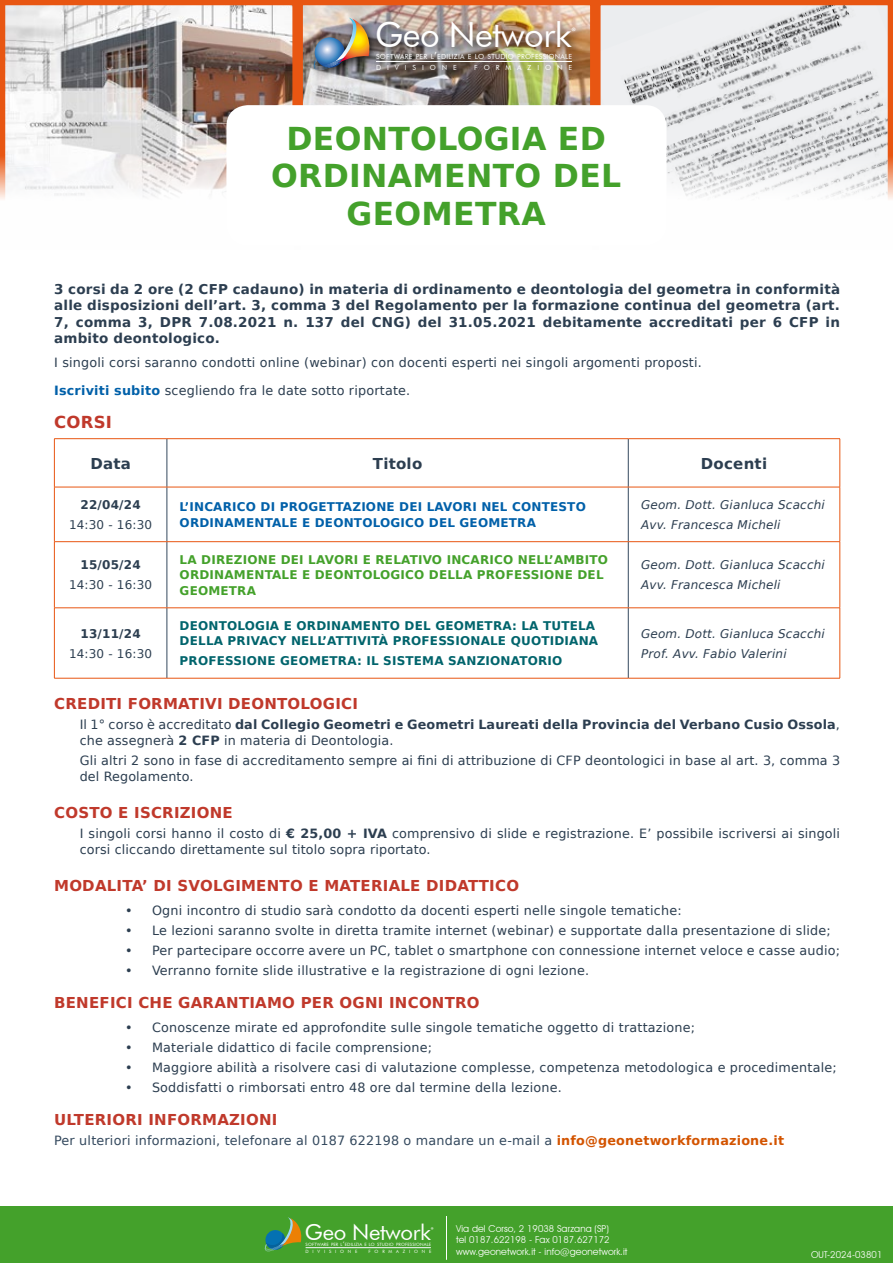
<style>
.page{position:relative;width:893px;height:1263px;background:#fff}
.page>*{position:absolute;margin:0;border:0;box-sizing:border-box;transform-origin:0 0}
.t1{font:34.5px "Futura BT";letter-spacing:-.015em;color:#fff}
.t2{font:700 31.5px/37.8px "DejaVu Sans";letter-spacing:.01em;color:#44a12b;text-align:center}
.t3{font:21.9px "Futura BT";letter-spacing:-.015em;color:#fff}
.t4{font:700 16.5px "DejaVu Sans";letter-spacing:.015em;color:#c0392b}
.t5{font:700 15px "DejaVu Sans";letter-spacing:.015em;color:#c0392b}
.t6{font:700 15px "DejaVu Sans";letter-spacing:.015em;color:#2c3e50}
.t7{font:700 13.5px/16.2px "DejaVu Sans";letter-spacing:.015em;color:#2c3e50;text-align:justify}
.t8{font:12.75px/15.8px "DejaVu Sans";letter-spacing:.015em;color:#2c3e50}
.t9{font:700 12.75px/15.8px "DejaVu Sans";letter-spacing:.01em;color:#2c3e50}
.t10{font:12.75px "DejaVu Sans";letter-spacing:.015em;color:#34495e}
.t11{font:italic 12px "DejaVu Sans";letter-spacing:.015em;color:#2c3e50}
.t12{font:700 12px/15.8px "DejaVu Sans";letter-spacing:.015em;color:#00646c}
.t13{font:700 12px/15.8px "DejaVu Sans";letter-spacing:.015em;color:#44a12b}
.t14{font:700 12px/15.8px "DejaVu Sans";letter-spacing:.015em;color:#0060a9}
.t15{font:12px "DejaVu Sans";letter-spacing:.015em;color:#2c3e50}
.t16{font:700 12px "DejaVu Sans";letter-spacing:.015em;color:#2c3e50}
.t17{font:10.8px "Myriad Pro";color:#fff}
.t18{font:9.45px "Avant Garde IT Cby BT";letter-spacing:.01em;color:#fff}
.t19{font:7.05px/11.2px "Futura BT";letter-spacing:.03em;color:#fff}
.t20{font:7.05px "Futura BT";letter-spacing:.845em;color:#fff}
.t21{font:6.9px "Myriad Pro";color:#fff}
.t22{font:4.5px/7.6px "Futura BT";letter-spacing:.03em;color:#fff}
.t23{font:4.5px "Futura BT";letter-spacing:.845em;color:#fff}
.s1{font-size:10.05px}
.s2{font-weight:700;color:#0060a9}
.s3{font-weight:400}
.s4{font-weight:700}
.s5{font-weight:700;color:#d35400}
.s6{font-size:6.3px}
</style>
<div class="page">
<img style="left:301px;top:0;width:291px;height:105px">
<svg style="left:592px;top:0;width:301px;height:200px;background:#dfd7d4"></svg>
<svg style="left:0;top:0;width:301px;height:200px"></svg>
<div style="left:0;top:1206px;width:893px;height:57px;background:#44a12b"></div>
<div style="left:309px;top:13px;width:277px;height:68px;background:#000;opacity:.75"></div>
<hr style="left:377px;top:62px;width:195px;height:1px;background:#fff">
<img style="left:314px;top:17px;width:58px;height:53px">
<div style="left:226px;top:105px;width:440px;height:141px;background:#fff;border-radius:21px"></div>
<svg style="left:55px;top:439px;width:785px;height:239px"></svg>
<hr style="left:167px;top:439px;width:1px;height:48px;background:#34495e">
<hr style="left:628px;top:439px;width:1px;height:48px;background:#34495e">
<hr style="left:167px;top:487px;width:1px;height:54px;background:#34495e">
<hr style="left:628px;top:487px;width:1px;height:54px;background:#34495e">
<hr style="left:167px;top:542px;width:1px;height:66px;background:#34495e">
<hr style="left:628px;top:542px;width:1px;height:66px;background:#34495e">
<hr style="left:167px;top:608px;width:1px;height:70px;background:#34495e">
<hr style="left:628px;top:608px;width:1px;height:70px;background:#34495e">
<hr style="left:54px;top:438px;width:113px;height:1px;background:#e85612">
<hr style="left:54px;top:439px;width:1px;height:48px;background:#e85612">
<hr style="left:167px;top:438px;width:461px;height:1px;background:#e85612">
<hr style="left:628px;top:438px;width:212px;height:1px;background:#e85612">
<hr style="left:840px;top:439px;width:1px;height:48px;background:#e85612">
<hr style="left:54px;top:487px;width:113px;height:1px;background:#e85612">
<hr style="left:54px;top:487px;width:1px;height:54px;background:#e85612">
<hr style="left:167px;top:487px;width:461px;height:1px;background:#e85612">
<hr style="left:628px;top:487px;width:212px;height:1px;background:#e85612">
<hr style="left:840px;top:487px;width:1px;height:54px;background:#e85612">
<hr style="left:54px;top:541px;width:113px;height:1px;background:#e85612">
<hr style="left:54px;top:542px;width:1px;height:66px;background:#e85612">
<hr style="left:167px;top:541px;width:461px;height:1px;background:#e85612">
<hr style="left:628px;top:541px;width:212px;height:1px;background:#e85612">
<hr style="left:840px;top:542px;width:1px;height:66px;background:#e85612">
<hr style="left:54px;top:607px;width:113px;height:1px;background:#e85612">
<hr style="left:54px;top:608px;width:1px;height:70px;background:#e85612">
<hr style="left:167px;top:607px;width:461px;height:1px;background:#e85612">
<hr style="left:628px;top:607px;width:212px;height:1px;background:#e85612">
<hr style="left:840px;top:608px;width:1px;height:70px;background:#e85612">
<hr style="left:54px;top:678px;width:113px;height:1px;background:#e85612">
<hr style="left:167px;top:678px;width:461px;height:1px;background:#e85612">
<hr style="left:628px;top:678px;width:212px;height:1px;background:#e85612">
<svg style="left:265px;top:1217px;width:37px;height:34px"></svg>
<hr style="left:306px;top:1247px;width:125px;height:1px;background:#fff">
<hr style="left:446px;top:1216px;width:1px;height:44px;background:#fff">
<p class="t1" style="left:375px;top:14px;width:198px">Geo Network</p>
<p class="t17" style="left:571px;top:25px;width:6px">®</p>
<p class="t19" style="left:376px;top:51px;width:197px">SOFTWARE PER L<span class="s1">’</span>EDILIZIA E LO STUDIO PROFESSIONALE<br>DIVISIONE</p>
<p class="t20" style="left:474px;top:63px;width:99px">FORMAZIONE</p>
<p class="t2" style="left:271px;top:119px;width:352px">DEONTOLOGIA ED<br>ORDINAMENTO DEL<br>GEOMETRA</p>
<p class="t7" style="left:54px;top:281px;width:787px">3 corsi da 2 ore (2 CFP cadauno) in materia di ordinamento e deontologia del geometra in conformità alle disposizioni dell’art. 3, comma 3 del Regolamento per la formazione continua del geometra (art.<br>7, comma 3, DPR 7.08.2021 n. 137 del CNG) del 31.05.2021 debitamente accreditati per 6 CFP in ambito deontologico.</p>
<p class="t8" style="left:54px;top:354px;width:649px">I singoli corsi saranno condotti online (webinar) con docenti esperti nei singoli argomenti proposti.</p>
<p class="t8" style="left:54px;top:383px;width:358px"><span class="s2">Iscriviti subito</span> scegliendo fra le date sotto riportate.</p>
<p class="t4" style="left:54px;top:409px;width:59px">CORSI</p>
<p class="t6" style="left:90px;top:451px;width:42px">Data</p>
<p class="t6" style="left:373px;top:451px;width:51px">Titolo</p>
<p class="t6" style="left:701px;top:451px;width:68px">Docenti</p>
<p class="t16" style="left:81px;top:495px;width:62px">22/04/24</p>
<p class="t15" style="left:69px;top:514px;width:85px">14:30 - 16:30</p>
<p class="t14" style="left:180px;top:499px;width:408px">L’INCARICO DI PROGETTAZIONE DEI LAVORI NEL CONTESTO<br>ORDINAMENTALE E DEONTOLOGICO DEL GEOMETRA</p>
<p class="t11" style="left:641px;top:496px;width:185px">Geom. Dott. Gianluca Scacchi</p>
<p class="t11" style="left:641px;top:516px;width:141px">Avv. Francesca Micheli</p>
<p class="t16" style="left:81px;top:555px;width:62px">15/05/24</p>
<p class="t15" style="left:69px;top:574px;width:85px">14:30 - 16:30</p>
<p class="t16" style="left:81px;top:623px;width:62px">13/11/24</p>
<p class="t15" style="left:69px;top:643px;width:85px">14:30 - 16:30</p>
<p class="t13" style="left:180px;top:551px;width:430px">LA DIREZIONE DEI LAVORI E RELATIVO INCARICO NELL’AMBITO<br>ORDINAMENTALE E DEONTOLOGICO DELLA PROFESSIONE DEL<br>GEOMETRA</p>
<p class="t11" style="left:641px;top:556px;width:185px">Geom. Dott. Gianluca Scacchi</p>
<p class="t11" style="left:641px;top:576px;width:141px">Avv. Francesca Micheli</p>
<p class="t12" style="left:180px;top:617px;width:420px">DEONTOLOGIA E ORDINAMENTO DEL GEOMETRA: LA TUTELA<br>DELLA PRIVACY NELL’ATTIVITÀ PROFESSIONALE QUOTIDIANA</p>
<p class="t12" style="left:180px;top:653px;width:384px">PROFESSIONE GEOMETRA: IL SISTEMA SANZIONATORIO</p>
<p class="t11" style="left:641px;top:625px;width:185px">Geom. Dott. Gianluca Scacchi</p>
<p class="t11" style="left:641px;top:645px;width:147px">Prof. Avv. Fabio Valerini</p>
<p class="t5" style="left:54px;top:692px;width:305px">CREDITI FORMATIVI DEONTOLOGICI</p>
<p class="t9" style="left:80px;top:717px;width:762px"><span class="s3">Il 1° corso è accreditato</span> dal Collegio Geometri e Geometri Laureati della Provincia del Verbano Cusio Ossola<span class="s3">, che assegnerà</span> 2 CFP <span class="s3">in materia di Deontologia.</span></p>
<p class="t8" style="left:80px;top:752px;width:762px">Gli altri 2 sono in fase di accreditamento sempre ai fini di attribuzione di CFP deontologici in base al art. 3, comma 3 del Regolamento.</p>
<p class="t5" style="left:54px;top:800px;width:180px">COSTO E ISCRIZIONE</p>
<p class="t8" style="left:80px;top:825px;width:762px">I singoli corsi hanno il costo di <span class="s4">€ 25,00 + IVA</span> comprensivo di slide e registrazione. E’ possibile iscriversi ai singoli corsi cliccando direttamente sul titolo sopra riportato.</p>
<p class="t5" style="left:54px;top:873px;width:466px">MODALITA’ DI SVOLGIMENTO E MATERIALE DIDATTICO</p>
<p class="t8" style="left:125px;top:902px;width:558px">• Ogni incontro di studio sarà condotto da docenti esperti nelle singole tematiche:</p>
<p class="t8" style="left:125px;top:922px;width:707px">• Le lezioni saranno svolte in diretta tramite internet (webinar) e supportate dalla presentazione di slide;</p>
<p class="t8" style="left:125px;top:942px;width:717px">• Per partecipare occorre avere un PC, tablet o smartphone con connessione internet veloce e casse audio;</p>
<p class="t8" style="left:125px;top:962px;width:466px">• Verranno fornite slide illustrative e la registrazione di ogni lezione.</p>
<p class="t5" style="left:54px;top:990px;width:427px">BENEFICI CHE GARANTIAMO PER OGNI INCONTRO</p>
<p class="t8" style="left:125px;top:1019px;width:572px">• Conoscenze mirate ed approfondite sulle singole tematiche oggetto di trattazione;</p>
<p class="t8" style="left:125px;top:1039px;width:309px">• Materiale didattico di facile comprensione;</p>
<p class="t8" style="left:125px;top:1059px;width:713px">• Maggiore abilità a risolvere casi di valutazione complesse, competenza metodologica e procedimentale;</p>
<p class="t8" style="left:125px;top:1079px;width:438px">• Soddisfatti o rimborsati entro 48 ore dal termine della lezione.</p>
<p class="t5" style="left:54px;top:1107px;width:225px">ULTERIORI INFORMAZIONI</p>
<p class="t10" style="left:54px;top:1129px;width:731px">Per ulteriori informazioni, telefonare al 0187 622198 o mandare un e-mail a <span class="s5">info@geonetworkformazione.it</span></p>
<p class="t3" style="left:305px;top:1218px;width:128px">Geo Network</p>
<p class="t21" style="left:431px;top:1226px;width:4px">®</p>
<p class="t22" style="left:306px;top:1240px;width:127px">SOFTWARE PER L<span class="s6">’</span>EDILIZIA E LO STUDIO PROFESSIONALE<br>DIVISIONE</p>
<p class="t23" style="left:369px;top:1249px;width:64px">FORMAZIONE</p>
<p class="t18" style="left:811px;top:1248px;width:73px">OUT-2024-03801</p>
<p class="t18" style="left:456px;top:1223px;width:154px">Via del Corso, 2 19038 Sarzana (SP)</p>
<p class="t18" style="left:456px;top:1234px;width:155px">tel 0187.622198 - Fax 0187.627172</p>
<p class="t18" style="left:456px;top:1245px;width:173px">www.geonetwork.it - info@geonetwork.it</p>
</div>
